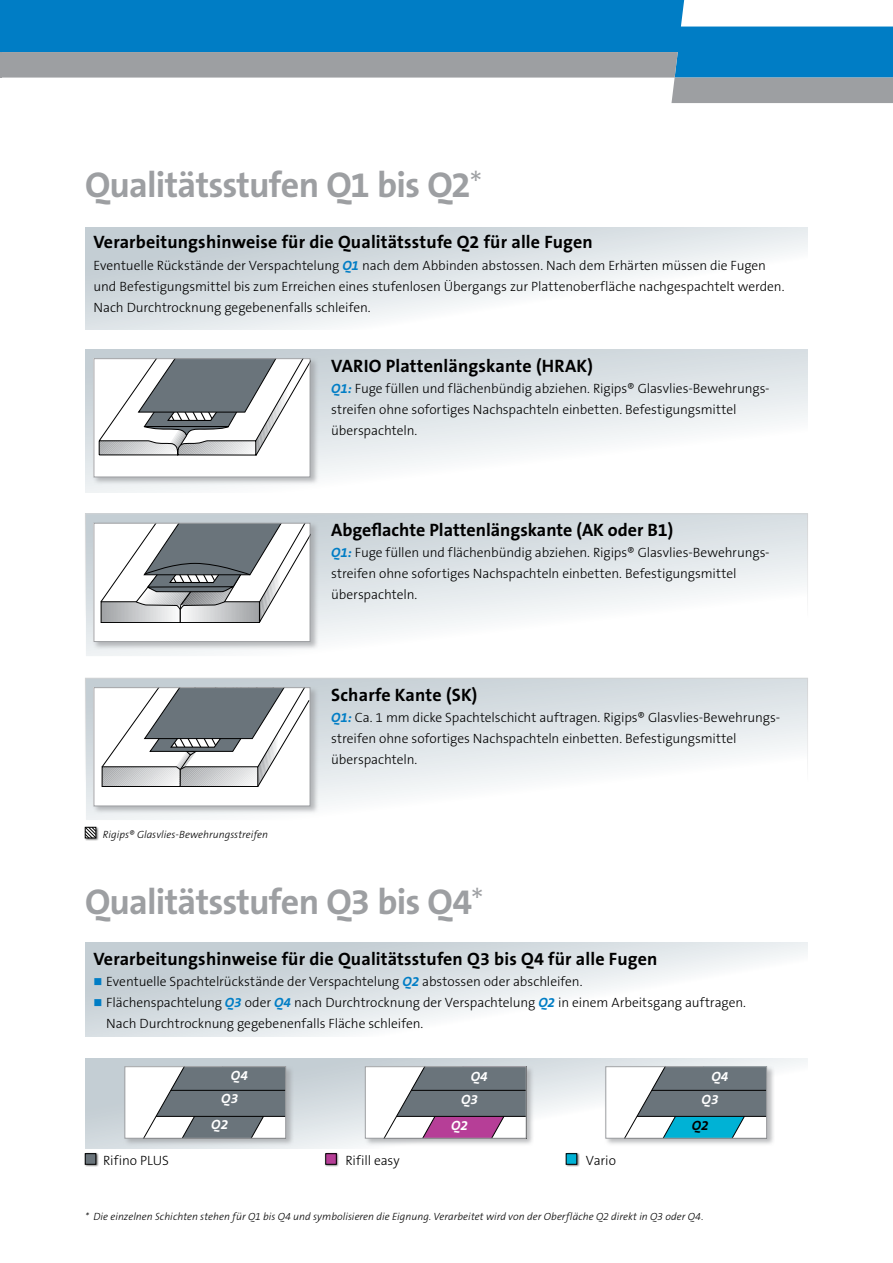
<style>
.page{position:relative;width:893px;height:1263px;background:#fff}
.page>*{position:absolute;margin:0;border:0;box-sizing:border-box;transform-origin:0 0}
.t1{font:700 36px "The Sans B7";letter-spacing:-.02em;color:#9d9fa2}
.t2{font:700 18px "The Sans B7";letter-spacing:.01em;color:#000}
.t3{font:300 13.5px/21px "The Sans B3";letter-spacing:-.005em;color:#000}
.t4{font:italic 700 13.5px "The Sans B7";letter-spacing:.01em;color:#fff}
.t5{font:italic 700 13.5px "The Sans B7";color:#000}
.t6{font:300 10.8px "The Sans B3";color:#000}
.t7{font:italic 300 10.5px "The Sans B3";letter-spacing:.005em;color:#000}
.s1{font-family:"The Sans B3";font-weight:300}
.s2{font-family:"The Sans B7";font-weight:700;font-style:italic;color:#007dc5}
.s3{color:#007dc5}
</style>
<div class="page">
<hr style="left:0;top:0;width:2px;height:52px;background:#007dc5">
<hr style="left:0;top:52px;width:2px;height:26px;background:#9d9fa2">
<svg style="left:2px;top:0;width:891px;height:52px;background:#1e8ccb"></svg>
<svg style="left:2px;top:52px;width:891px;height:51px"></svg>
<svg style="left:85px;top:1058px;width:722px;height:90px"></svg>
<div style="left:85px;top:349px;width:722px;height:143px;background:linear-gradient(to bottom,#ccd5db,#fff)"></div>
<div style="left:93px;top:357px;width:226px;height:128px;background:#9d9fa2;opacity:.7"></div>
<div style="left:94px;top:359px;width:216px;height:118px;background:#fff"></div>
<svg style="left:98px;top:360px;width:210px;height:95px"></svg>
<div style="left:94px;top:358px;width:216px;height:119px;border:1px solid #9d9fa2"></div>
<div style="left:604px;top:1065px;width:171px;height:81px;background:#9d9fa2;opacity:.7"></div>
<div style="left:606px;top:1067px;width:161px;height:71px;background:#fff"></div>
<svg style="left:625px;top:1068px;width:140px;height:68px"></svg>
<div style="left:605px;top:1066px;width:162px;height:72px;border:1px solid #9d9fa2"></div>
<div style="left:84px;top:1152px;width:15px;height:16px;background:#000;opacity:.6"></div>
<div style="left:85px;top:1154px;width:11px;height:10px;background:#6a747b"></div>
<div style="left:85px;top:1153px;width:11px;height:11px;border:1px solid #000"></div>
<div style="left:325px;top:1152px;width:15px;height:16px;background:#000;opacity:.6"></div>
<div style="left:326px;top:1154px;width:10px;height:10px;background:#b63e97"></div>
<div style="left:325px;top:1153px;width:11px;height:11px;border:1px solid #000"></div>
<div style="left:565px;top:1152px;width:15px;height:16px;background:#000;opacity:.6"></div>
<div style="left:566px;top:1154px;width:11px;height:10px;background:#00b2d5"></div>
<div style="left:566px;top:1153px;width:11px;height:11px;border:1px solid #000"></div>
<svg style="left:85px;top:227px;width:722px;height:103px"></svg>
<div style="left:85px;top:514px;width:722px;height:143px;background:linear-gradient(to bottom,#cdd5db,#fff)"></div>
<div style="left:85px;top:513px;width:723px;height:144px;border:1px solid #fff"></div>
<div style="left:93px;top:521px;width:226px;height:129px;background:#9d9fa2;opacity:.7"></div>
<div style="left:94px;top:523px;width:216px;height:118px;background:#fff"></div>
<svg style="left:100px;top:525px;width:208px;height:98px"></svg>
<div style="left:94px;top:523px;width:216px;height:119px;border:1px solid #9d9fa2"></div>
<div style="left:85px;top:678px;width:722px;height:142px;background:linear-gradient(to bottom,#cdd5db,#fff)"></div>
<div style="left:85px;top:678px;width:723px;height:143px;border:1px solid #fff"></div>
<div style="left:93px;top:686px;width:226px;height:128px;background:#9d9fa2;opacity:.7"></div>
<div style="left:94px;top:688px;width:216px;height:118px;background:#fff"></div>
<svg style="left:101px;top:689px;width:207px;height:98px"></svg>
<div style="left:94px;top:687px;width:216px;height:119px;border:1px solid #9d9fa2"></div>
<svg style="left:85px;top:943px;width:722px;height:93px"></svg>
<div style="left:84px;top:826px;width:15px;height:15px;background:#000;opacity:.6"></div>
<svg style="left:85px;top:827px;width:11px;height:11px"></svg>
<div style="left:124px;top:1065px;width:170px;height:81px;background:#9d9fa2;opacity:.7"></div>
<div style="left:125px;top:1067px;width:161px;height:71px;background:#fff"></div>
<svg style="left:144px;top:1068px;width:140px;height:68px"></svg>
<div style="left:124px;top:1066px;width:162px;height:72px;border:1px solid #9d9fa2"></div>
<div style="left:364px;top:1065px;width:171px;height:81px;background:#9d9fa2;opacity:.7"></div>
<div style="left:365px;top:1067px;width:161px;height:71px;background:#fff"></div>
<svg style="left:385px;top:1068px;width:139px;height:68px"></svg>
<div style="left:365px;top:1066px;width:161px;height:72px;border:1px solid #9d9fa2"></div>
<h1 class="t1" style="left:85px;top:166px;width:399px">Qualitätsstufen Q1 bis Q2<span class="s1">*</span></h1>
<h2 class="t2" style="left:94px;top:233px;width:501px">Verarbeitungshinweise für die Qualitätsstufe Q2 für alle Fugen</h2>
<p class="t3" style="left:94px;top:255px;width:693px">Eventuelle Rückstände der Verspachtelung <span class="s2">Q1</span> nach dem Abbinden abstossen. Nach dem Erhärten müssen die Fugen und Befestigungsmittel bis zum Erreichen eines stufenlosen Übergangs zur Plattenoberfläche nachgespachtelt werden.<br>Nach Durchtrocknung gegebenenfalls schleifen.</p>
<p class="t6" style="left:84px;top:279px;width:180px">Vario-Kante HRAK ohne Bewehrungsst</p>
<h2 class="t2" style="left:331px;top:356px;width:263px">VARIO Plattenlängskante (HRAK)</h2>
<p class="t3" style="left:331px;top:378px;width:439px"><span class="s2">Q1:</span> Fuge füllen und flächenbündig abziehen. Rigips® Glasvlies-Bewehrungs&shy;streifen ohne sofortiges Nachspachteln einbetten. Befestigungsmittel überspachteln.</p>
<h2 class="t2" style="left:331px;top:521px;width:344px">Abgeflachte Plattenlängskante (AK oder B1)</h2>
<p class="t3" style="left:331px;top:543px;width:439px"><span class="s2">Q1:</span> Fuge füllen und flächenbündig abziehen. Rigips® Glasvlies-Bewehrungs&shy;streifen ohne sofortiges Nachspachteln einbetten. Befestigungsmittel überspachteln.</p>
<p class="t7" style="left:103px;top:829px;width:167px">Rigips® Glasvlies-Bewehrungsstreifen</p>
<h2 class="t2" style="left:331px;top:685px;width:148px">Scharfe Kante (SK)</h2>
<p class="t3" style="left:331px;top:707px;width:449px"><span class="s2">Q1:</span> Ca. 1 mm dicke Spachtelschicht auftragen. Rigips® Glasvlies-Bewehrungs&shy;streifen ohne sofortiges Nachspachteln einbetten. Befestigungsmittel überspachteln.</p>
<h1 class="t1" style="left:85px;top:882px;width:400px">Qualitätsstufen Q3 bis Q4<span class="s1">*</span></h1>
<h2 class="t2" style="left:94px;top:949px;width:565px">Verarbeitungshinweise für die Qualitätsstufen Q3 bis Q4 für alle Fugen</h2>
<p class="t3" style="left:94px;top:972px;width:490px"><span class="s3">■</span> Eventuelle Spachtelrückstände der Verspachtelung <span class="s2">Q2</span> abstossen oder abschleifen.</p>
<p class="t3" style="left:106px;top:993px;width:641px;text-indent:-13px"><span class="s3">■</span> Flächenspachtelung <span class="s2">Q3</span> oder <span class="s2">Q4</span> nach Durchtrocknung der Verspachtelung <span class="s2">Q2</span> in einem Arbeitsgang auftragen.<br>Nach Durchtrocknung gegebenenfalls Fläche schleifen.</p>
<p class="t4" style="left:231px;top:1068px;width:18px">Q4</p>
<p class="t4" style="left:471px;top:1069px;width:18px">Q4</p>
<p class="t4" style="left:711px;top:1069px;width:18px">Q4</p>
<p class="t4" style="left:221px;top:1091px;width:18px">Q3</p>
<p class="t4" style="left:461px;top:1092px;width:18px">Q3</p>
<p class="t4" style="left:702px;top:1092px;width:18px">Q3</p>
<p class="t4" style="left:211px;top:1117px;width:18px">Q2</p>
<p class="t4" style="left:451px;top:1118px;width:18px">Q2</p>
<p class="t5" style="left:692px;top:1118px;width:18px">Q2</p>
<p class="t3" style="left:103px;top:1150px;width:67px">Rifino PLUS</p>
<p class="t3" style="left:345px;top:1150px;width:56px">Rifill easy</p>
<p class="t3" style="left:586px;top:1150px;width:32px">Vario</p>
<p class="t7" style="left:85px;top:1211px;width:620px">* Die einzelnen Schichten stehen für Q1 bis Q4 und symbolisieren die Eignung. Verarbeitet wird von der Oberfläche Q2 direkt in Q3 oder Q4.</p>
</div>
